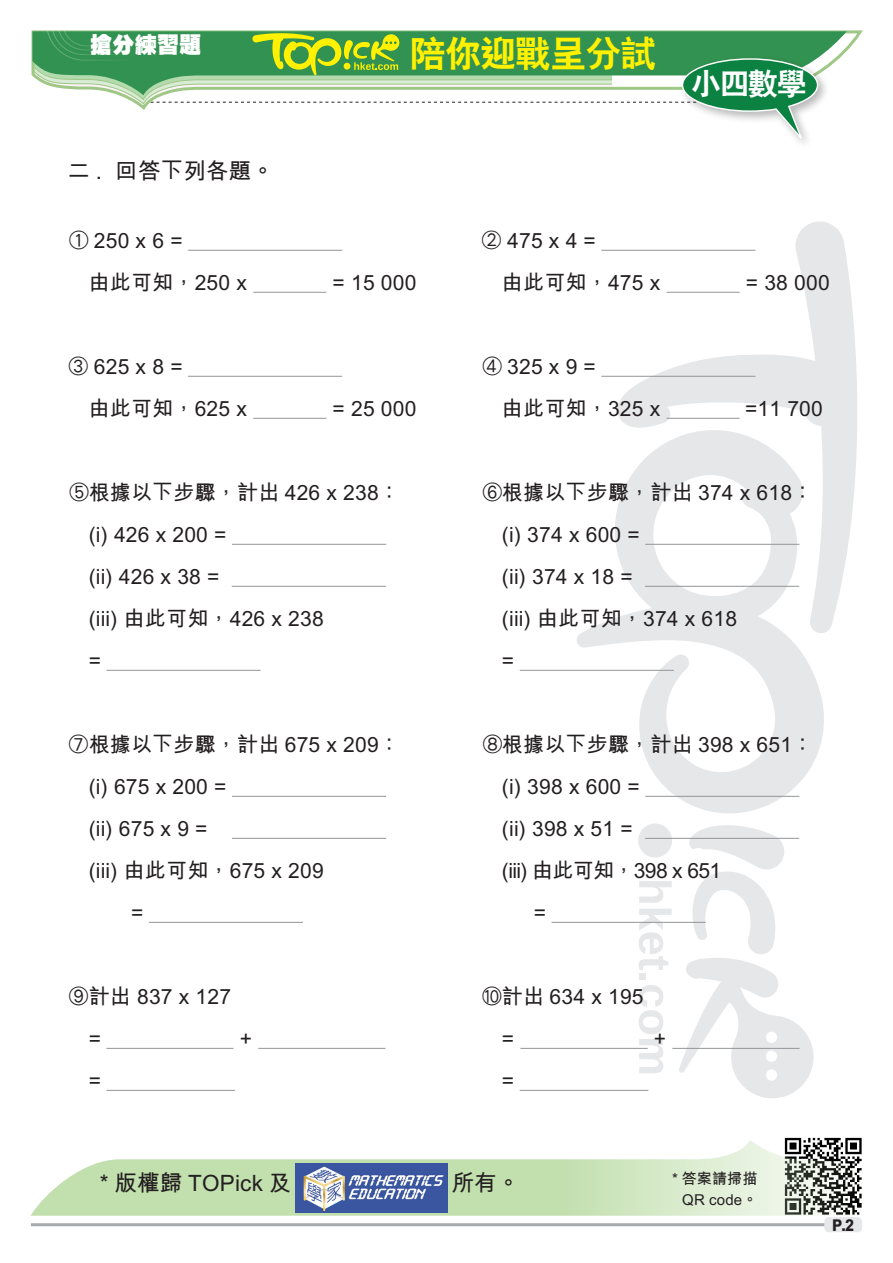
<style>
.page{position:relative;width:893px;height:1263px;background:#fff}
.page>*{position:absolute;margin:0;border:0;box-sizing:border-box;transform-origin:0 0}
.小題eq{font:36px "C Hei 2 Xbold HKSCS";letter-spacing:-.025em;color:#fff101}
.內文{font:30px "C Hei 2 Xbold HKSCS";color:#fff}
.sf_內文{font:22.5px "M Hei Bold HKSCS";letter-spacing:.01em;color:#231f20}
.Ex_Questions{font:22.5px "M Hei Bold HKSCS";letter-spacing:.01em;color:#231f20}
.小題{font:22.2px "C Hei Ultra Bold HKSCS";color:#fff}
.Ex_Questions-2{font:21px "M Hei Bold HKSCS";letter-spacing:.01em;color:#231f20}
.Ex_Questions-3{font:21px "M Hei Bold HKSCS";letter-spacing:-.03em;color:#231f20}
.t1{font:16.2px "M Hei Xbold HKSCS";color:#231f20;scale:.9 1}
.sf_內文-2{font:15px "M Hei Bold HKSCS";letter-spacing:.01em;color:#231f20}
</style>
<div class="page">
<svg style="left:639px;top:881px;width:33px;height:22px"></svg>
<svg style="left:639px;top:909px;width:33px;height:61px"></svg>
<div style="left:639px;top:974px;width:7px;height:6px;background:#e6e7e9"></div>
<svg style="left:639px;top:985px;width:24px;height:88px"></svg>
<div style="left:638px;top:823px;width:34px;height:34px;background:#e6e7e9;border-radius:50%"></div>
<svg style="left:679px;top:825px;width:135px;height:273px"></svg>
<svg style="left:617px;top:221px;width:240px;height:411px"></svg>
<svg style="left:576px;top:430px;width:249px;height:383px"></svg>
<svg style="left:819px;top:31px;width:28px;height:35px"></svg>
<div style="left:678px;top:54px;width:152px;height:96px;background:#231f20;opacity:.32"></div>
<svg style="left:31px;top:30px;width:788px;height:116px"></svg>
<hr style="left:188px;top:250px;width:154px;height:1px;background:#939598">
<hr style="left:253px;top:292px;width:73px;height:1px;background:#939598">
<hr style="left:188px;top:376px;width:154px;height:1px;background:#939598">
<hr style="left:253px;top:418px;width:73px;height:1px;background:#939598">
<hr style="left:232px;top:544px;width:154px;height:1px;background:#939598">
<hr style="left:232px;top:586px;width:154px;height:1px;background:#939598">
<hr style="left:106px;top:670px;width:155px;height:1px;background:#939598">
<hr style="left:232px;top:796px;width:154px;height:1px;background:#939598">
<hr style="left:232px;top:838px;width:154px;height:1px;background:#939598">
<hr style="left:149px;top:922px;width:154px;height:1px;background:#939598">
<hr style="left:106px;top:1048px;width:128px;height:1px;background:#939598">
<hr style="left:258px;top:1048px;width:127px;height:1px;background:#939598">
<hr style="left:106px;top:1090px;width:129px;height:1px;background:#939598">
<img style="left:784px;top:1137px;width:78px;height:71px">
<svg style="left:30px;top:1140px;width:831px;height:76px"></svg>
<hr style="left:31px;top:1223px;width:831px;height:3px;background:#a8a9ad">
<div style="left:824px;top:1217px;width:38px;height:15px;background:#e6e7e9;border-radius:4px"></div>
<img style="left:295px;top:1164px;width:152px;height:48px">
<hr style="left:601px;top:250px;width:154px;height:1px;background:#939598">
<hr style="left:666px;top:292px;width:74px;height:1px;background:#939598">
<hr style="left:601px;top:376px;width:154px;height:1px;background:#939598">
<hr style="left:666px;top:418px;width:74px;height:1px;background:#939598">
<hr style="left:645px;top:544px;width:154px;height:1px;background:#939598">
<hr style="left:645px;top:586px;width:154px;height:1px;background:#939598">
<hr style="left:520px;top:670px;width:154px;height:1px;background:#939598">
<hr style="left:645px;top:796px;width:154px;height:1px;background:#939598">
<hr style="left:645px;top:838px;width:154px;height:1px;background:#939598">
<hr style="left:552px;top:922px;width:154px;height:1px;background:#939598">
<hr style="left:520px;top:1048px;width:128px;height:1px;background:#939598">
<hr style="left:672px;top:1048px;width:127px;height:1px;background:#939598">
<hr style="left:520px;top:1090px;width:128px;height:1px;background:#939598">
<p class="小題" style="left:90px;top:30px;width:113px">搶分練習題</p>
<p class="小題eq" style="left:410px;top:30px;width:248px">陪你迎戰呈分試</p>
<p class="Ex_Questions" style="left:67px;top:155px;width:208px">二 . 回答下列各題。</p>
<p class="內文" style="left:691px;top:64px;width:117px">小四數學</p>
<p class="Ex_Questions-2" style="left:67px;top:225px;width:117px">① 250 x 6 =</p>
<p class="Ex_Questions-2" style="left:89px;top:267px;width:160px">由此可知，250 x</p>
<p class="Ex_Questions-2" style="left:333px;top:267px;width:85px">= 15 000</p>
<p class="Ex_Questions-2" style="left:67px;top:351px;width:117px">③ 625 x 8 =</p>
<p class="Ex_Questions-2" style="left:89px;top:393px;width:160px">由此可知，625 x</p>
<p class="Ex_Questions-2" style="left:333px;top:393px;width:85px">= 25 000</p>
<p class="Ex_Questions-2" style="left:67px;top:477px;width:334px">⑤根據以下步驟，計出 426 x 238：</p>
<p class="Ex_Questions-2" style="left:89px;top:519px;width:139px">(i) 426 x 200 =</p>
<p class="Ex_Questions-2" style="left:89px;top:561px;width:132px">(ii) 426 x 38 =</p>
<p class="Ex_Questions-2" style="left:89px;top:603px;width:237px">(iii) 由此可知，426 x 238</p>
<p class="Ex_Questions-2" style="left:89px;top:645px;width:14px">=</p>
<p class="Ex_Questions-2" style="left:67px;top:729px;width:334px">⑦根據以下步驟，計出 675 x 209：</p>
<p class="Ex_Questions-2" style="left:89px;top:771px;width:139px">(i) 675 x 200 =</p>
<p class="Ex_Questions-2" style="left:89px;top:813px;width:120px">(ii) 675 x 9 =</p>
<p class="Ex_Questions-2" style="left:89px;top:855px;width:237px">(iii) 由此可知，675 x 209</p>
<p class="Ex_Questions-2" style="left:131px;top:897px;width:14px">=</p>
<p class="Ex_Questions-2" style="left:67px;top:981px;width:165px">⑨計出 837 x 127</p>
<p class="Ex_Questions-2" style="left:89px;top:1023px;width:14px">=</p>
<p class="Ex_Questions-2" style="left:240px;top:1023px;width:14px">+</p>
<p class="Ex_Questions-2" style="left:89px;top:1065px;width:14px">=</p>
<p class="Ex_Questions-2" style="left:481px;top:225px;width:117px">② 475 x 4 =</p>
<p class="Ex_Questions-2" style="left:502px;top:267px;width:160px">由此可知，475 x</p>
<p class="Ex_Questions-2" style="left:746px;top:267px;width:85px">= 38 000</p>
<p class="Ex_Questions-2" style="left:481px;top:351px;width:117px">④ 325 x 9 =</p>
<p class="Ex_Questions-2" style="left:502px;top:393px;width:160px">由此可知，325 x</p>
<p class="Ex_Questions-2" style="left:745px;top:393px;width:79px">=11 700</p>
<p class="Ex_Questions-2" style="left:481px;top:477px;width:334px">⑥根據以下步驟，計出 374 x 618：</p>
<p class="Ex_Questions-2" style="left:502px;top:519px;width:139px">(i) 374 x 600 =</p>
<p class="Ex_Questions-2" style="left:502px;top:561px;width:132px">(ii) 374 x 18 =</p>
<p class="Ex_Questions-2" style="left:502px;top:603px;width:237px">(iii) 由此可知，374 x 618</p>
<p class="Ex_Questions-2" style="left:502px;top:645px;width:14px">=</p>
<p class="Ex_Questions-2" style="left:481px;top:729px;width:334px">⑧根據以下步驟，計出 398 x 651：</p>
<p class="Ex_Questions-2" style="left:502px;top:771px;width:139px">(i) 398 x 600 =</p>
<p class="Ex_Questions-2" style="left:502px;top:813px;width:132px">(ii) 398 x 51 =</p>
<p class="Ex_Questions-3" style="left:502px;top:855px;width:221px">(iii) 由此可知，398 x 651</p>
<p class="Ex_Questions-2" style="left:534px;top:897px;width:14px">=</p>
<p class="Ex_Questions-2" style="left:481px;top:981px;width:164px">⑩計出 634 x 195</p>
<p class="Ex_Questions-2" style="left:502px;top:1023px;width:14px">=</p>
<p class="Ex_Questions-2" style="left:654px;top:1023px;width:14px">+</p>
<p class="Ex_Questions-2" style="left:502px;top:1065px;width:14px">=</p>
<p class="sf_內文" style="left:100px;top:1166px;width:193px">* 版權歸 TOPick 及</p>
<p class="sf_內文" style="left:452px;top:1166px;width:69px">所有。</p>
<p class="sf_內文-2" style="left:672px;top:1167px;width:87px">* 答案請掃描</p>
<p class="sf_內文-2" style="left:682px;top:1188px;width:77px">QR code。</p>
<p class="t1" style="left:832px;top:1214px;width:26px">P.2</p>
</div>
